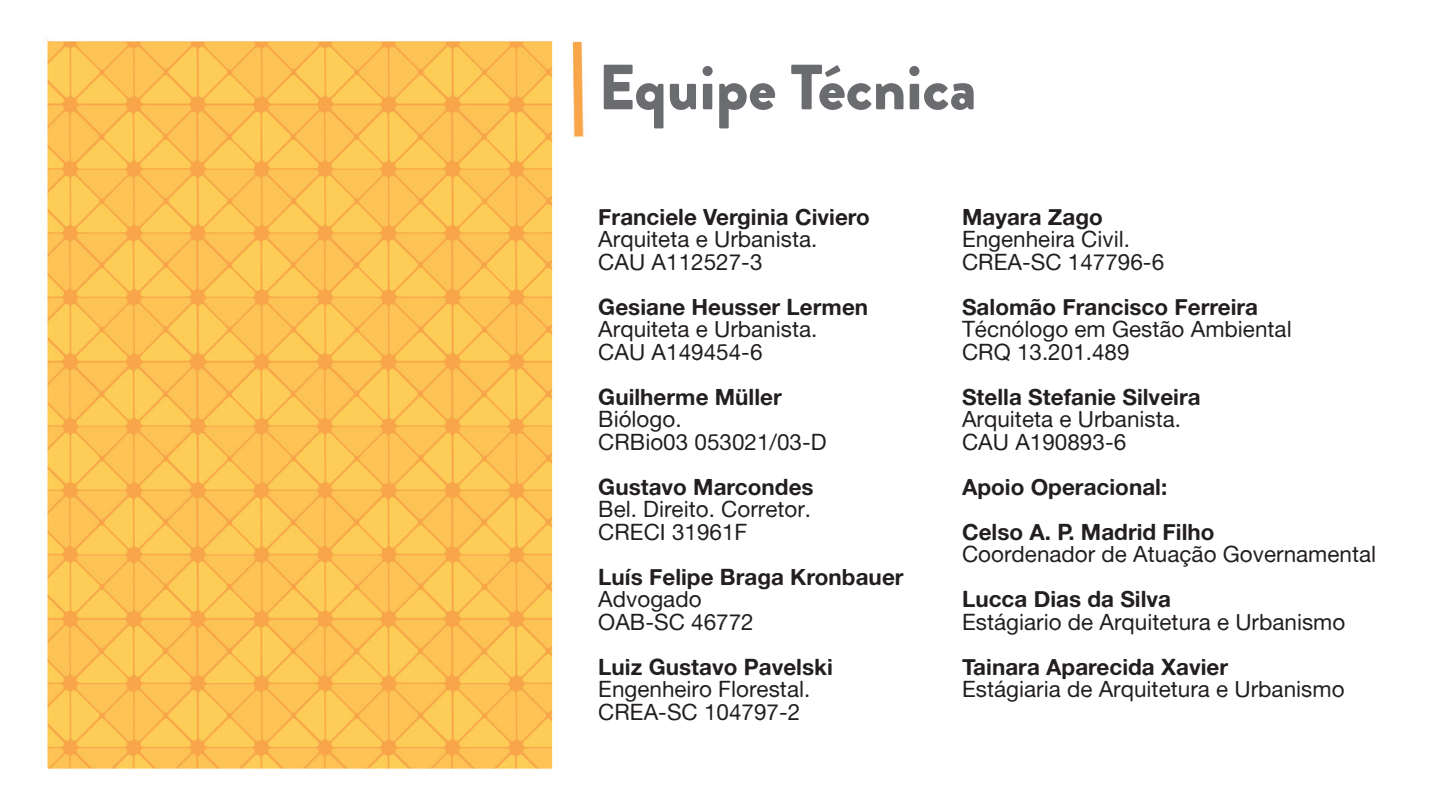
<style>
.page{position:relative;width:1440px;height:810px;background:#fff}
.page>*{position:absolute;margin:0;border:0;box-sizing:border-box;transform-origin:0 0}
.t1{font:900 63.75px "Brandon Grotesque";color:#6a6c70}
.t2{font:22.5px/22.5px "Alte Haas Grotesk";color:#231f20}
.t3{font:22.5px/45px "Alte Haas Grotesk Bold";color:#231f20}
</style>
<div class="page">
<img style="left:46px;top:40px;width:538px;height:729px">
<h1 class="t1" style="left:598px;top:42px;width:380px">Equipe Técnica</h1>
<p class="t3" style="left:598px;top:194px;width:273px">Franciele Verginia Civiero</p>
<p class="t2" style="left:598px;top:228px;width:221px">Arquiteta e Urbanista.<br>CAU A112527-3</p>
<p class="t3" style="left:598px;top:284px;width:271px">Gesiane Heusser Lermen</p>
<p class="t2" style="left:598px;top:318px;width:221px">Arquiteta e Urbanista.<br>CAU A149454-6</p>
<p class="t3" style="left:598px;top:374px;width:185px">Guilherme Müller</p>
<p class="t2" style="left:598px;top:408px;width:230px">Biólogo.<br>CRBio03 053021/03-D</p>
<p class="t3" style="left:598px;top:464px;width:217px">Gustavo Marcondes</p>
<p class="t2" style="left:598px;top:498px;width:214px">Bel. Direito. Corretor.<br>CRECI 31961F</p>
<p class="t3" style="left:598px;top:554px;width:307px">Luís Felipe Braga Kronbauer</p>
<p class="t2" style="left:598px;top:588px;width:157px">Advogado<br>OAB-SC 46772</p>
<p class="t3" style="left:598px;top:644px;width:236px">Luiz Gustavo Pavelski</p>
<p class="t2" style="left:598px;top:678px;width:214px">Engenheiro Florestal.<br>CREA-SC 104797-2</p>
<p class="t3" style="left:962px;top:194px;width:142px">Mayara Zago</p>
<p class="t2" style="left:962px;top:228px;width:204px">Engenheira Civil.<br>CREA-SC 147796-6</p>
<p class="t3" style="left:962px;top:284px;width:298px">Salomão Francisco Ferreira</p>
<p class="t2" style="left:962px;top:318px;width:331px">Técnólogo em Gestão Ambiental<br>CRQ 13.201.489</p>
<p class="t3" style="left:962px;top:374px;width:240px">Stella Stefanie Silveira</p>
<p class="t2" style="left:962px;top:408px;width:221px">Arquiteta e Urbanista.<br>CAU A190893-6</p>
<p class="t3" style="left:962px;top:464px;width:254px">Apoio Operacional:<br>Celso A. P. Madrid Filho</p>
<p class="t2" style="left:962px;top:543px;width:416px">Coordenador de Atuação Governamental</p>
<p class="t3" style="left:962px;top:576px;width:211px">Lucca Dias da Silva</p>
<p class="t2" style="left:962px;top:610px;width:385px">Estágiario de Arquitetura e Urbanismo</p>
<p class="t3" style="left:962px;top:644px;width:268px">Tainara Aparecida Xavier</p>
<p class="t2" style="left:962px;top:678px;width:384px">Estágiaria de Arquitetura e Urbanismo</p>
</div>
